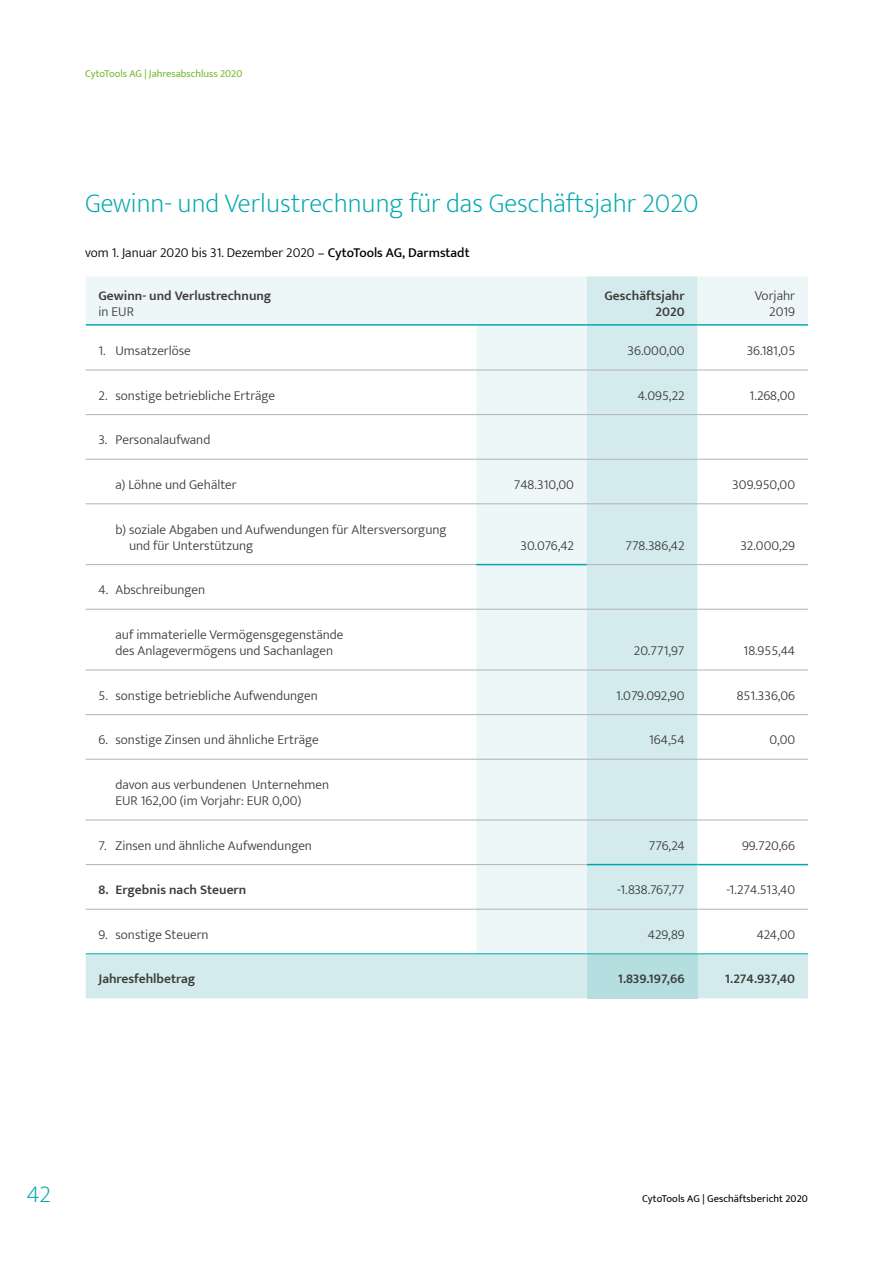
<style>
.page{position:relative;width:893px;height:1263px;background:#fff}
.page>*{position:absolute;margin:0;border:0;box-sizing:border-box;transform-origin:0 0}
.t1{font:200 27px "Mukta";color:#00a8ad}
.t2{font:200 24px "Mukta";color:#00a8ad}
.t3{font:300 13.5px/16.2px "Mukta";color:#3c3c3b}
.t4{font:600 13.5px/16.2px "Mukta";color:#3c3c3b;text-align:right}
.t5{font:300 13.5px "Mukta";color:#000}
.t6{font:10.5px "Mukta";letter-spacing:.01em;color:#000}
.t7{font:10.5px "Mukta";color:#76b82a}
.s1{font-weight:500}
</style>
<div class="page">
<svg style="left:86px;top:276px;width:722px;height:722px"></svg>
<div style="left:587px;top:954px;width:110px;height:44px;background:#b4dee0"></div>
<hr style="left:86px;top:953px;width:390px;height:1px;background:#00a8ad">
<hr style="left:476px;top:953px;width:111px;height:1px;background:#00a8ad">
<hr style="left:587px;top:953px;width:110px;height:1px;background:#00a8ad">
<hr style="left:697px;top:953px;width:111px;height:1px;background:#00a8ad">
<hr style="left:86px;top:370px;width:390px;height:1px;background:#b3b2b2">
<hr style="left:697px;top:370px;width:111px;height:1px;background:#b3b2b2">
<hr style="left:86px;top:414px;width:390px;height:1px;background:#b3b2b2">
<hr style="left:697px;top:414px;width:111px;height:1px;background:#b3b2b2">
<hr style="left:86px;top:459px;width:390px;height:1px;background:#b3b2b2">
<hr style="left:697px;top:459px;width:111px;height:1px;background:#b3b2b2">
<hr style="left:86px;top:503px;width:390px;height:1px;background:#b3b2b2">
<hr style="left:697px;top:503px;width:111px;height:1px;background:#b3b2b2">
<hr style="left:86px;top:564px;width:390px;height:1px;background:#b3b2b2">
<hr style="left:697px;top:564px;width:111px;height:1px;background:#b3b2b2">
<hr style="left:86px;top:609px;width:390px;height:1px;background:#b3b2b2">
<hr style="left:697px;top:609px;width:111px;height:1px;background:#b3b2b2">
<hr style="left:86px;top:670px;width:390px;height:1px;background:#b3b2b2">
<hr style="left:697px;top:670px;width:111px;height:1px;background:#b3b2b2">
<hr style="left:86px;top:714px;width:390px;height:1px;background:#b3b2b2">
<hr style="left:697px;top:714px;width:111px;height:1px;background:#b3b2b2">
<hr style="left:86px;top:759px;width:390px;height:1px;background:#b3b2b2">
<hr style="left:697px;top:759px;width:111px;height:1px;background:#b3b2b2">
<hr style="left:86px;top:820px;width:390px;height:1px;background:#b3b2b2">
<hr style="left:697px;top:820px;width:111px;height:1px;background:#b3b2b2">
<hr style="left:86px;top:864px;width:390px;height:1px;background:#b3b2b2">
<hr style="left:86px;top:909px;width:390px;height:1px;background:#b3b2b2">
<hr style="left:697px;top:909px;width:111px;height:1px;background:#b3b2b2">
<hr style="left:86px;top:324px;width:390px;height:2px;background:#00a8ad">
<hr style="left:476px;top:324px;width:111px;height:2px;background:#00a8ad">
<hr style="left:587px;top:324px;width:110px;height:2px;background:#00a8ad">
<hr style="left:697px;top:324px;width:111px;height:2px;background:#00a8ad">
<hr style="left:476px;top:370px;width:111px;height:1px;background:#b3b2b2">
<hr style="left:476px;top:414px;width:111px;height:1px;background:#b3b2b2">
<hr style="left:476px;top:459px;width:111px;height:1px;background:#b3b2b2">
<hr style="left:476px;top:503px;width:111px;height:1px;background:#b3b2b2">
<hr style="left:476px;top:609px;width:111px;height:1px;background:#b3b2b2">
<hr style="left:476px;top:670px;width:111px;height:1px;background:#b3b2b2">
<hr style="left:476px;top:714px;width:111px;height:1px;background:#b3b2b2">
<hr style="left:476px;top:759px;width:111px;height:1px;background:#b3b2b2">
<hr style="left:476px;top:820px;width:111px;height:1px;background:#b3b2b2">
<hr style="left:476px;top:909px;width:111px;height:1px;background:#b3b2b2">
<hr style="left:587px;top:370px;width:110px;height:1px;background:#b3b2b2">
<hr style="left:587px;top:414px;width:110px;height:1px;background:#b3b2b2">
<hr style="left:587px;top:459px;width:110px;height:1px;background:#b3b2b2">
<hr style="left:587px;top:503px;width:110px;height:1px;background:#b3b2b2">
<hr style="left:587px;top:564px;width:110px;height:1px;background:#b3b2b2">
<hr style="left:587px;top:609px;width:110px;height:1px;background:#b3b2b2">
<hr style="left:587px;top:670px;width:110px;height:1px;background:#b3b2b2">
<hr style="left:587px;top:714px;width:110px;height:1px;background:#b3b2b2">
<hr style="left:587px;top:759px;width:110px;height:1px;background:#b3b2b2">
<hr style="left:587px;top:820px;width:110px;height:1px;background:#b3b2b2">
<hr style="left:587px;top:909px;width:110px;height:1px;background:#b3b2b2">
<hr style="left:587px;top:864px;width:110px;height:1px;background:#00a8ad">
<hr style="left:697px;top:864px;width:111px;height:1px;background:#00a8ad">
<hr style="left:476px;top:864px;width:111px;height:1px;background:#b3b2b2">
<hr style="left:476px;top:564px;width:111px;height:1px;background:#00a8ad">
<p class="t7" style="left:85px;top:67px;width:159px">CytoTools AG | Jahresabschluss 2020</p>
<h1 class="t1" style="left:85px;top:181px;width:615px">Gewinn- und Verlustrechnung für das Geschäftsjahr 2020</h1>
<p class="t5" style="left:85px;top:244px;width:386px">vom 1. Januar 2020 bis 31. Dezember 2020 <span class="s1">– CytoTools AG, Darmstadt</span></p>
<p class="t4" style="left:99px;top:287px;width:174px">Gewinn- und Verlustrechnung</p>
<p class="t3" style="left:99px;top:304px;width:37px">in EUR</p>
<p class="t4" style="left:604px;top:287px;width:82px">Geschäftsjahr<br>2020</p>
<p class="t3" style="left:755px;top:287px;width:42px;text-align:right">Vorjahr<br>2019</p>
<p class="t3" style="left:99px;top:342px;width:94px">1. Umsatzerlöse</p>
<p class="t3" style="left:628px;top:342px;width:59px">36.000,00</p>
<p class="t3" style="left:747px;top:342px;width:50px">36.181,05</p>
<p class="t3" style="left:99px;top:387px;width:178px">2. sonstige betriebliche Erträge</p>
<p class="t3" style="left:638px;top:387px;width:48px">4.095,22</p>
<p class="t3" style="left:750px;top:387px;width:47px">1.268,00</p>
<p class="t3" style="left:99px;top:432px;width:113px">3. Personalaufwand</p>
<p class="t3" style="left:116px;top:476px;width:123px">a) Löhne und Gehälter</p>
<p class="t3" style="left:514px;top:476px;width:62px">748.310,00</p>
<p class="t3" style="left:732px;top:476px;width:64px">309.950,00</p>
<p class="t3" style="left:129px;top:521px;width:319px;text-indent:-14px">b) soziale Abgaben und Aufwendungen für Altersversorgung und für Unterstützung</p>
<p class="t3" style="left:520px;top:537px;width:55px">30.076,42</p>
<p class="t3" style="left:626px;top:537px;width:60px">778.386,42</p>
<p class="t3" style="left:740px;top:537px;width:56px">32.000,29</p>
<p class="t3" style="left:99px;top:581px;width:108px">4. Abschreibungen</p>
<p class="t3" style="left:116px;top:626px;width:230px">auf immaterielle Vermögensgegenstände des Anlagevermögens und Sachanlagen</p>
<p class="t3" style="left:634px;top:642px;width:52px">20.771,97</p>
<p class="t3" style="left:744px;top:642px;width:53px">18.955,44</p>
<p class="t3" style="left:99px;top:687px;width:221px">5. sonstige betriebliche Aufwendungen</p>
<p class="t3" style="left:616px;top:687px;width:70px">1.079.092,90</p>
<p class="t3" style="left:737px;top:687px;width:60px">851.336,06</p>
<p class="t3" style="left:99px;top:731px;width:222px">6. sonstige Zinsen und ähnliche Erträge</p>
<p class="t3" style="left:649px;top:731px;width:37px">164,54</p>
<p class="t3" style="left:769px;top:731px;width:27px">0,00</p>
<p class="t3" style="left:116px;top:776px;width:215px">davon aus verbundenen Unternehmen<br>EUR 162,00 (im Vorjahr: EUR 0,00)</p>
<p class="t3" style="left:99px;top:837px;width:215px">7. Zinsen und ähnliche Aufwendungen</p>
<p class="t3" style="left:649px;top:837px;width:37px">776,24</p>
<p class="t3" style="left:742px;top:837px;width:55px">99.720,66</p>
<p class="t4" style="left:99px;top:881px;width:149px">8. Ergebnis nach Steuern</p>
<p class="t3" style="left:617px;top:881px;width:69px">-1.838.767,77</p>
<p class="t3" style="left:726px;top:881px;width:70px">-1.274.513,40</p>
<p class="t3" style="left:99px;top:926px;width:112px">9. sonstige Steuern</p>
<p class="t3" style="left:648px;top:926px;width:38px">429,89</p>
<p class="t3" style="left:757px;top:926px;width:40px">424,00</p>
<p class="t4" style="left:99px;top:971px;width:98px">Jahresfehlbetrag</p>
<p class="t4" style="left:618px;top:971px;width:68px">1.839.197,66</p>
<p class="t4" style="left:725px;top:971px;width:72px">1.274.937,40</p>
<h2 class="t2" style="left:27px;top:1174px;width:26px">42</h2>
<p class="t6" style="left:642px;top:1192px;width:167px">CytoTools AG | Geschäftsbericht 2020</p>
</div>
